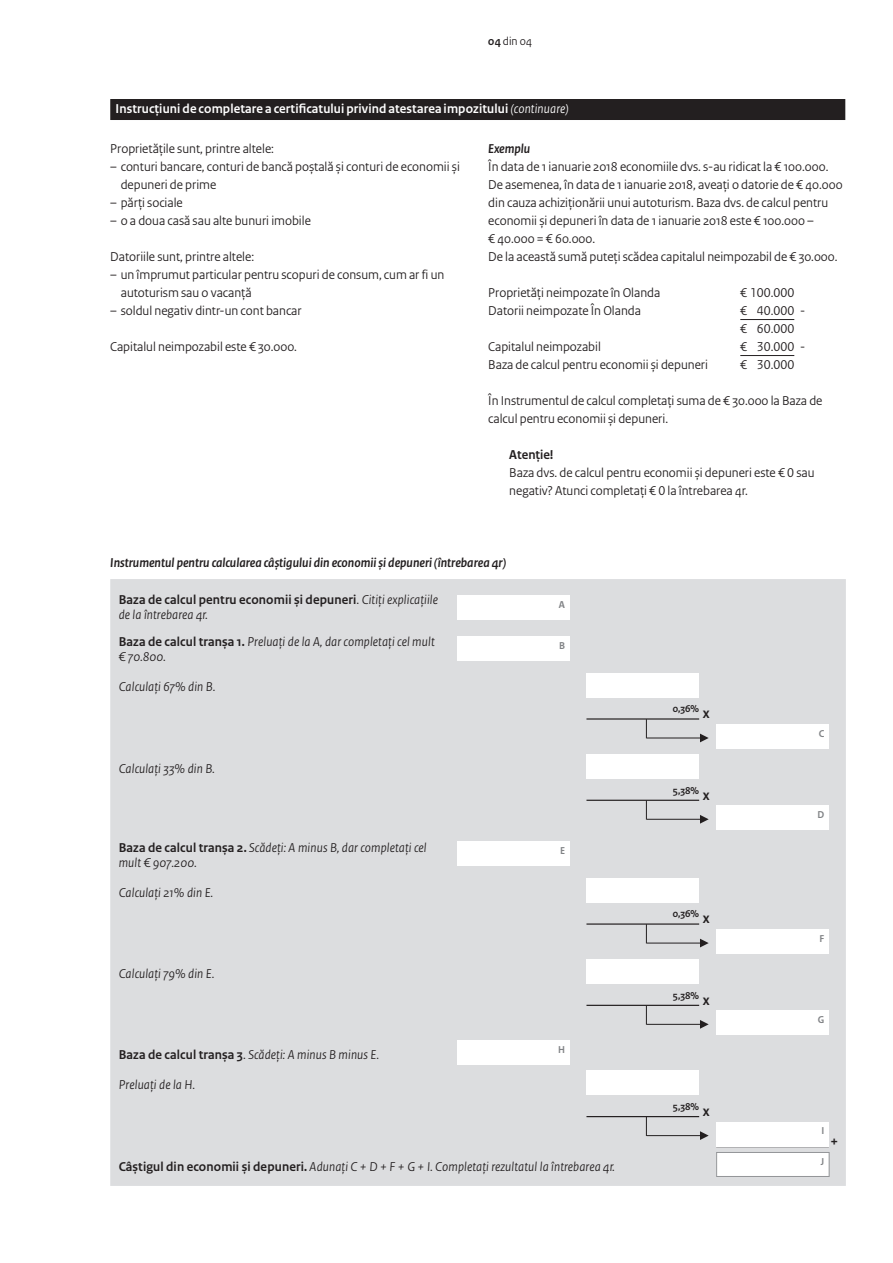
<style>
.page{position:relative;width:893px;height:1263px;background:#fff}
.page>*{position:absolute;margin:0;border:0;box-sizing:border-box;transform-origin:0 0}
.t1{font:700 15px "Rijksoverheid Sans Heading";color:#231f20}
.t2{font:13.5px/18px "Rijksoverheid Sans Heading";color:#231f20}
.t3{font:italic 13.5px/15px "Rijksoverheid Sans Heading";letter-spacing:.01em;color:#231f20}
.t4{font:italic 700 13.5px "Rijksoverheid Sans Heading";color:#231f20}
.t5{font:700 13.5px/15px "Rijksoverheid Sans Heading";letter-spacing:.01em;color:#231f20}
.t6{font:700 13.5px "Rijksoverheid Sans Heading";letter-spacing:.01em;color:#fff}
.t7{font:12px "Rijksoverheid Sans Heading";color:#231f20}
.t8{font:700 10.5px "Rijksoverheid Sans Heading";color:#231f20}
.t9{font:700 10.5px "Rijksoverheid Sans Heading";color:#808285}
.s1{font-weight:700}
.s2{font-weight:400;font-style:italic}
.s3{font-weight:400}
.s4{font-weight:700;font-style:normal}
.s5{font-style:normal}
.s6{font-size:15px}
</style>
<div class="page">
<hr style="left:740px;top:319px;width:54px;height:1px;background:#231f20">
<hr style="left:740px;top:355px;width:54px;height:1px;background:#231f20">
<div style="left:110px;top:99px;width:735px;height:21px;background:#231f20"></div>
<div style="left:110px;top:579px;width:736px;height:607px;background:#dcdddf"></div>
<div style="left:457px;top:596px;width:112px;height:24px;background:#fff"></div>
<div style="left:457px;top:637px;width:112px;height:24px;background:#fff"></div>
<div style="left:586px;top:673px;width:113px;height:24px;background:#fff"></div>
<hr style="left:586px;top:718px;width:113px;height:2px;background:#231f20">
<svg style="left:646px;top:719px;width:1px;height:19px"></svg>
<hr style="left:647px;top:737px;width:53px;height:1px;background:#231f20">
<svg style="left:700px;top:734px;width:9px;height:8px"></svg>
<div style="left:716px;top:724px;width:113px;height:24px;background:#fff"></div>
<div style="left:586px;top:754px;width:113px;height:24px;background:#fff"></div>
<hr style="left:586px;top:800px;width:113px;height:1px;background:#231f20">
<svg style="left:646px;top:800px;width:1px;height:20px"></svg>
<hr style="left:647px;top:819px;width:53px;height:1px;background:#231f20">
<svg style="left:700px;top:815px;width:9px;height:9px"></svg>
<div style="left:716px;top:806px;width:113px;height:24px;background:#fff"></div>
<div style="left:457px;top:842px;width:112px;height:24px;background:#fff"></div>
<div style="left:586px;top:878px;width:113px;height:24px;background:#fff"></div>
<hr style="left:586px;top:923px;width:113px;height:2px;background:#231f20">
<svg style="left:646px;top:924px;width:1px;height:19px"></svg>
<hr style="left:647px;top:943px;width:53px;height:1px;background:#231f20">
<svg style="left:700px;top:939px;width:9px;height:8px"></svg>
<div style="left:716px;top:929px;width:113px;height:24px;background:#fff"></div>
<div style="left:586px;top:959px;width:113px;height:24px;background:#fff"></div>
<hr style="left:586px;top:1005px;width:113px;height:1px;background:#231f20">
<svg style="left:646px;top:1006px;width:1px;height:19px"></svg>
<hr style="left:647px;top:1024px;width:53px;height:1px;background:#231f20">
<svg style="left:700px;top:1020px;width:9px;height:9px"></svg>
<div style="left:716px;top:1011px;width:113px;height:24px;background:#fff"></div>
<div style="left:457px;top:1041px;width:112px;height:24px;background:#fff"></div>
<div style="left:586px;top:1071px;width:113px;height:24px;background:#fff"></div>
<hr style="left:586px;top:1116px;width:113px;height:1px;background:#231f20">
<svg style="left:646px;top:1117px;width:1px;height:19px"></svg>
<hr style="left:647px;top:1135px;width:53px;height:1px;background:#231f20">
<svg style="left:700px;top:1131px;width:9px;height:9px"></svg>
<hr style="left:716px;top:1146px;width:113px;height:1px;background:#231f20">
<div style="left:716px;top:1122px;width:113px;height:24px;background:#fff"></div>
<div style="left:717px;top:1152px;width:112px;height:24px;background:#fff"></div>
<div style="left:716px;top:1152px;width:114px;height:25px;border:1px solid #939598"></div>
<p class="t7" style="left:488px;top:34px;width:45px"><span class="s1">04</span> din 04</p>
<p class="t6" style="left:116px;top:101px;width:455px">Instrucţiuni de completare a certificatului privind atestarea impozitului <span class="s2">(continuare)</span></p>
<p class="t2" style="left:110px;top:140px;width:165px">Proprietăţile sunt, printre altele:</p>
<p class="t2" style="left:121px;top:158px;width:341px;text-indent:-11px">– conturi bancare, conturi de bancă poștală și conturi de economii și depuneri de prime</p>
<p class="t2" style="left:110px;top:194px;width:74px">– părţi sociale</p>
<p class="t2" style="left:110px;top:212px;width:202px">– o a doua casă sau alte bunuri imobile</p>
<p class="t2" style="left:110px;top:248px;width:145px">Datoriile sunt, printre altele:</p>
<p class="t2" style="left:121px;top:266px;width:325px;text-indent:-11px">– un împrumut particular pentru scopuri de consum, cum ar fi un autoturism sau o vacanţă</p>
<p class="t2" style="left:110px;top:302px;width:193px">– soldul negativ dintr-un cont bancar</p>
<p class="t2" style="left:110px;top:338px;width:188px">Capitalul neimpozabil este € 30.000.</p>
<p class="t4" style="left:488px;top:141px;width:44px">Exemplu</p>
<p class="t2" style="left:488px;top:158px;width:356px">În data de 1 ianuarie 2018 economiile dvs. s-au ridicat la € 100.000.<br>De asemenea, în data de 1 ianuarie 2018, aveaţi o datorie de € 40.000 din cauza achiziţionării unui autoturism. Baza dvs. de calcul pentru economii și depuneri în data de 1 ianuarie 2018 este € 100.000 –<br>€ 40.000 = € 60.000.<br>De la această sumă puteţi scădea capitalul neimpozabil de € 30.000.</p>
<p class="t2" style="left:488px;top:284px;width:174px">Proprietăţi neimpozate în Olanda</p>
<p class="t2" style="left:740px;top:284px;width:56px">€ 100.000</p>
<p class="t2" style="left:488px;top:302px;width:154px">Datorii neimpozate În Olanda</p>
<p class="t2" style="left:740px;top:302px;width:67px">€ 40.000 - € 60.000</p>
<p class="t2" style="left:488px;top:338px;width:114px">Capitalul neimpozabil</p>
<p class="t2" style="left:740px;top:338px;width:67px">€ 30.000 -</p>
<p class="t2" style="left:488px;top:356px;width:221px">Baza de calcul pentru economii și depuneri</p>
<p class="t2" style="left:740px;top:356px;width:56px">€ 30.000</p>
<p class="t2" style="left:488px;top:392px;width:336px">În Instrumentul de calcul completaţi suma de € 30.000 la Baza de calcul pentru economii și depuneri.</p>
<p class="t5" style="left:509px;top:447px;width:46px">Atenţie!</p>
<p class="t2" style="left:509px;top:464px;width:307px">Baza dvs. de calcul pentru economii și depuneri este € 0 sau negativ? Atunci completaţi € 0 la întrebarea 4r.</p>
<p class="t4" style="left:110px;top:555px;width:397px">Instrumentul pentru calcularea câștigului din economii și depuneri (întrebarea 4r)</p>
<p class="t5" style="left:119px;top:592px;width:321px">Baza de calcul pentru economii și depuneri<span class="s3">.</span> <span class="s2">Citiţi explicaţiile de la întrebarea 4r.</span></p>
<p class="t9" style="left:559px;top:599px;width:8px">A</p>
<p class="t3" style="left:119px;top:635px;width:317px"><span class="s4">Baza de calcul tranșa 1.</span> Preluaţi de la A, dar completaţi cel mult € 70.800.</p>
<p class="t9" style="left:559px;top:640px;width:7px">B</p>
<p class="t3" style="left:119px;top:680px;width:98px">Calculaţi 67% din B.</p>
<p class="t3" style="left:119px;top:761px;width:98px">Calculaţi 33% din B.</p>
<p class="t3" style="left:119px;top:840px;width:309px"><span class="s4">Baza de calcul tranșa 2.</span> Scădeţi: A minus B, dar completaţi cel mult € 907.200.</p>
<p class="t9" style="left:560px;top:845px;width:7px">E</p>
<p class="t3" style="left:119px;top:885px;width:96px">Calculaţi 21% din E.</p>
<p class="t3" style="left:119px;top:966px;width:97px">Calculaţi 79% din E.</p>
<p class="t3" style="left:119px;top:1047px;width:262px"><span class="s4">Baza de calcul tranșa 3</span><span class="s5">.</span> Scădeţi: A minus B minus E.</p>
<p class="t9" style="left:558px;top:1044px;width:8px">H</p>
<p class="t3" style="left:119px;top:1077px;width:78px">Preluaţi de la H.</p>
<p class="t8" style="left:673px;top:703px;width:38px">0,36% <span class="s6">x</span></p>
<p class="t8" style="left:673px;top:784px;width:38px">5,38% <span class="s6">x</span></p>
<p class="t8" style="left:673px;top:908px;width:38px">0,36% <span class="s6">x</span></p>
<p class="t8" style="left:673px;top:989px;width:38px">5,38% <span class="s6">x</span></p>
<p class="t8" style="left:673px;top:1101px;width:38px">5,38% <span class="s6">x</span></p>
<p class="t9" style="left:819px;top:727px;width:7px">C</p>
<p class="t9" style="left:818px;top:809px;width:8px">D</p>
<p class="t9" style="left:819px;top:932px;width:6px">F</p>
<p class="t9" style="left:818px;top:1014px;width:8px">G</p>
<p class="t9" style="left:821px;top:1125px;width:4px">I</p>
<p class="t1" style="left:830px;top:1133px;width:9px">+</p>
<p class="t3" style="left:119px;top:1159px;width:498px"><span class="s4">Câștigul din economii și depuneri.</span> Adunaţi C + D + F + G + I. Completaţi rezultatul la întrebarea 4r.</p>
<p class="t9" style="left:821px;top:1156px;width:5px">J</p>
</div>
